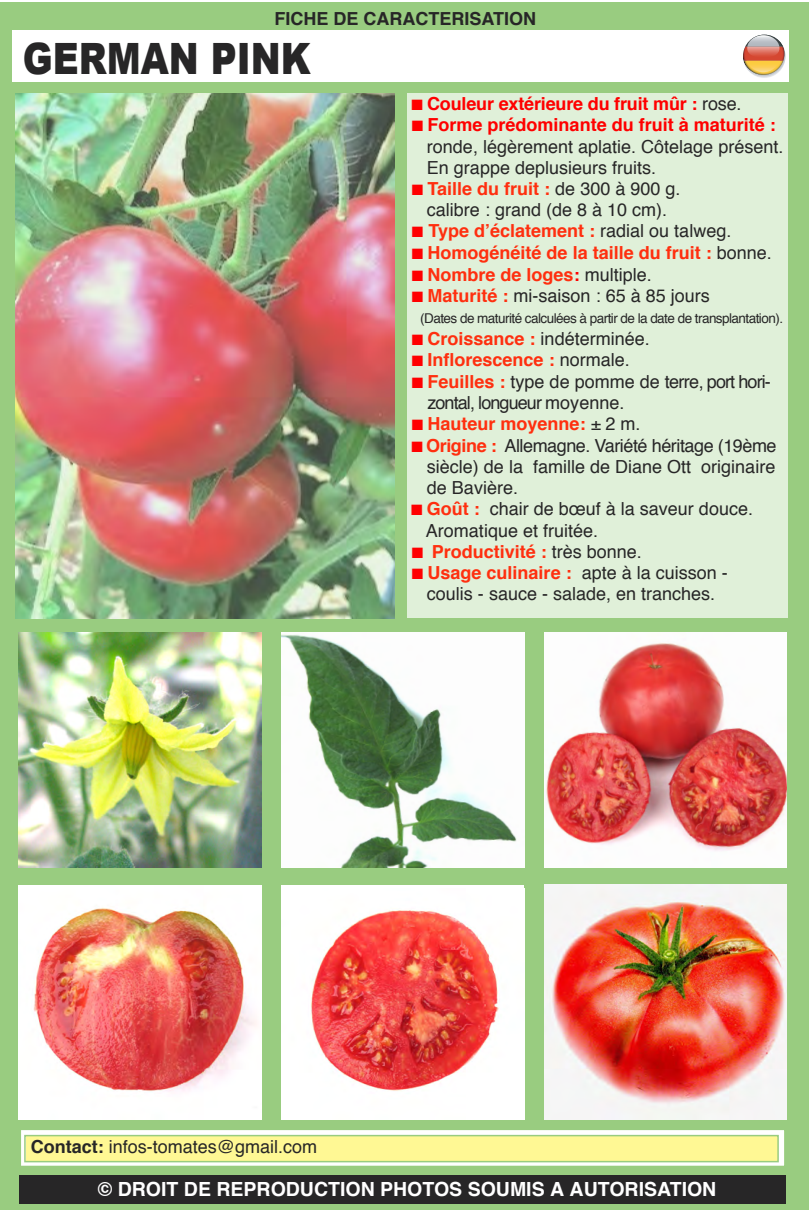
<style>
.page{position:relative;width:811px;height:1210px;background:#fff}
.page>*{position:absolute;margin:0;border:0;box-sizing:border-box;transform-origin:0 0}
.t1{font:900 43.2px "Arial";color:#272627;scale:.83 1}
.t2{font:700 19.5px "Helvetica";color:#fff}
.t3{font:18px/21.3px "Helvetica";color:#272627}
.t4{font:700 18px "Helvetica";color:#ff2f0f}
.t5{font:18px/21.6px "Helvetica";letter-spacing:-.035em;color:#272627}
.t6{font:700 18px "Helvetica";letter-spacing:-.01em;color:#f00}
.t7{font:700 18px "Helvetica";color:#272627}
.t8{font:13.5px "Helvetica";letter-spacing:-.04em;color:#272627}
.s1{font-weight:400;color:#272627}
.s2{color:#f00}
.s3{font-weight:700;color:#f00}
.s4{font-weight:700;color:#ff2f0f}
.s5{font-weight:700}
</style>
<div class="page">
<div style="left:0;top:3px;width:808px;height:1207px;background:#99cc80"></div>
<div style="left:12px;top:31px;width:776px;height:51px;background:#fff"></div>
<div style="left:19px;top:1175px;width:766px;height:29px;background:#272627"></div>
<img style="left:16px;top:93px;width:378px;height:526px">
<img style="left:19px;top:632px;width:242px;height:235px">
<img style="left:281px;top:632px;width:243px;height:235px">
<img style="left:19px;top:885px;width:242px;height:235px">
<img style="left:281px;top:888px;width:243px;height:232px">
<img style="left:544px;top:632px;width:242px;height:235px">
<img style="left:544px;top:885px;width:242px;height:235px">
<svg style="left:742px;top:35px;width:43px;height:43px"></svg>
<svg style="left:742px;top:35px;width:42px;height:40px"></svg>
<svg style="left:23px;top:1132px;width:759px;height:32px;background:#f3f9f1"></svg>
<div style="left:20px;top:1129px;width:765px;height:38px;border:2px solid #99cc80"></div>
<div style="left:26px;top:1136px;width:751px;height:25px;background:#fff894"></div>
<div style="left:24px;top:1135px;width:754px;height:27px;border:2px solid #99cc80"></div>
<div style="left:407px;top:93px;width:380px;height:525px;background:#e0f0d9"></div>
<p class="t7" style="left:274px;top:11px;width:263px">FICHE DE CARACTERISATION</p>
<h1 class="t1" style="left:23px;top:26px;width:348px">GERMAN PINK</h1>
<p class="t6" style="left:411px;top:96px;width:331px">■ Couleur extérieure du fruit mûr : <span class="s1">rose.</span></p>
<p class="t3" style="left:427px;top:116px;width:358px;text-indent:-15px"><span class="s2">■</span> <span class="s3">Forme prédominante du fruit à maturité : </span>ronde, légèrement aplatie. Côtelage présent.<br>En grappe deplusieurs fruits.</p>
<p class="t3" style="left:412px;top:179px;width:270px;text-align:center"><span class="s2">■</span> <span class="s4">Taille du fruit :</span> de 300 à 900 g. calibre : grand (de 8 à 10 cm).</p>
<p class="t4" style="left:412px;top:224px;width:321px"><span class="s2">■</span> Type d’éclatement : <span class="s1">radial ou talweg.</span></p>
<p class="t4" style="left:412px;top:245px;width:361px"><span class="s2">■</span> Homogénéité de la taille du fruit : <span class="s1">bonne.</span></p>
<p class="t4" style="left:412px;top:267px;width:241px"><span class="s2">■</span> Nombre de loges<span class="s2">:</span> <span class="s1">multiple.</span></p>
<p class="t3" style="left:412px;top:287px;width:299px"><span class="s2">■</span> <span class="s4">Maturité :</span> mi-saison : 65 à 85 jours</p>
<p class="t8" style="left:420px;top:313px;width:364px">(Dates de maturité calculées à partir de la date de transplantation).</p>
<p class="t3" style="left:412px;top:329px;width:239px"><span class="s2">■</span> <span class="s4">Croissance :</span> indéterminée.</p>
<p class="t4" style="left:412px;top:352px;width:219px"><span class="s2">■</span> Inflorescence : <span class="s1">normale.</span></p>
<p class="t5" style="left:427px;top:372px;width:345px;text-indent:-15px"><span class="s2">■</span> <span class="s4">Feuilles :</span> type de pomme de terre, port hori&shy;zontal, longueur moyenne.</p>
<p class="t4" style="left:412px;top:416px;width:230px"><span class="s2">■</span> Hauteur moyenne: <span class="s1">± 2 m.</span></p>
<p class="t3" style="left:427px;top:436px;width:351px;text-align:justify;text-indent:-15px"><span class="s2">■</span> <span class="s4">Origine :</span> Allemagne. Variété héritage (19ème siècle) de la famille de Diane Ott originaire de Bavière.</p>
<p class="t3" style="left:426px;top:500px;width:328px;text-indent:-15px"><span class="s2">■</span> <span class="s4">Goût :</span> chair de bœuf à la saveur douce.<br>Aromatique et fruitée.</p>
<p class="t4" style="left:412px;top:544px;width:231px"><span class="s2">■</span> Productivité : <span class="s1">très bonne.</span></p>
<p class="t3" style="left:412px;top:564px;width:317px;text-align:center"><span class="s2">■</span> <span class="s4">Usage culinaire :</span> apte à la cuisson - coulis - sauce - salade, en tranches.</p>
<p class="t3" style="left:31px;top:1137px;width:288px"><span class="s5">Contact:</span> infos-tomates@gmail.com</p>
<p class="t2" style="left:98px;top:1181px;width:619px">© DROIT DE REPRODUCTION PHOTOS SOUMIS A AUTORISATION</p>
</div>
